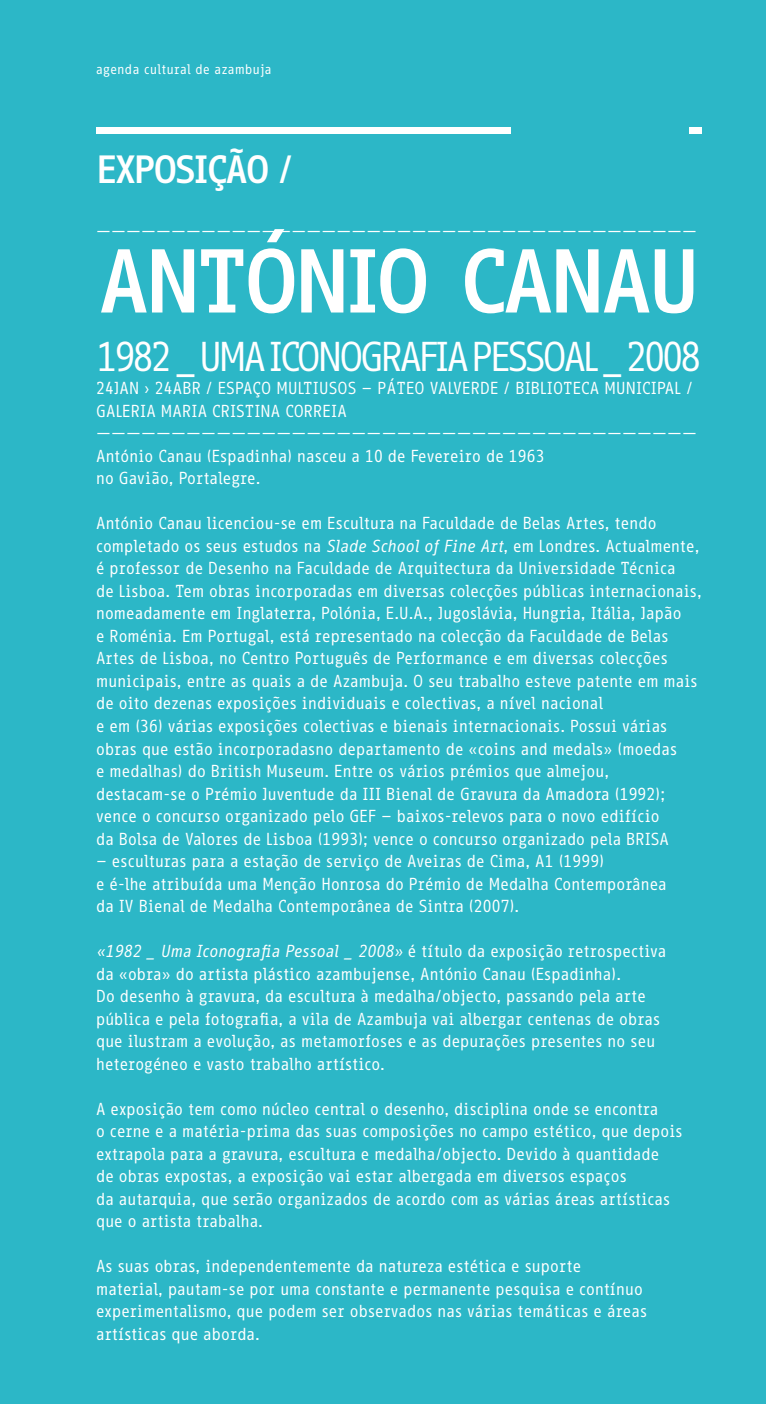
<style>
.page{position:relative;width:766px;height:1404px;background:#fff}
.page>*{position:absolute;margin:0;border:0;box-sizing:border-box;transform-origin:0 0}
.t1{font:700 87.75px "Info Office";letter-spacing:-.1em;color:#fff}
.t2{font:40.5px "Info Office";letter-spacing:-.115em;color:#fff}
.t3{font:700 38.25px "Info Office";letter-spacing:-.105em;color:#fff}
.t4{font:16.88px/22.5px "Info Office";letter-spacing:-.03em;color:#fff}
.t5{font:13.5px "Info Office";letter-spacing:-.01em;color:#fff}
.s1{font-style:italic}
</style>
<div class="page">
<div style="left:0;top:0;width:765px;height:1403px;background:#2cb7c7"></div>
<div style="left:96px;top:128px;width:414px;height:6px;background:#fff"></div>
<div style="left:689px;top:128px;width:13px;height:6px;background:#fff"></div>
<p class="t5" style="left:96px;top:62px;width:178px">agenda cultural de azambuja</p>
<h3 class="t3" style="left:96px;top:147px;width:200px">EXPOSIÇÃO /</h3>
<h1 class="t1" style="left:96px;top:229px;width:607px">ANTÓNIO CANAU</h1>
<h2 class="t2" style="left:96px;top:333px;width:607px">1982 _ UMA ICONOGRAFIA PESSOAL _ 2008</h2>
<p class="t4" style="left:96px;top:219px;width:603px">————————————————————————————————————————</p>
<p class="t4" style="left:96px;top:377px;width:603px">24JAN › 24ABR / ESPAÇO MULTIUSOS – PÁTEO VALVERDE / BIBLIOTECA MUNICIPAL / GALERIA MARIA CRISTINA CORREIA ———————————————————————————————————————— António Canau (Espadinha) nasceu a 10 de Fevereiro de 1963<br>no Gavião, Portalegre.</p>
<p class="t4" style="left:96px;top:512px;width:607px">António Canau licenciou-se em Escultura na Faculdade de Belas Artes, tendo completado os seus estudos na <span class="s1">Slade School of Fine Art</span>, em Londres. Actualmente, é professor de Desenho na Faculdade de Arquitectura da Universidade Técnica<br>de Lisboa. Tem obras incorporadas em diversas colecções públicas internacionais, nomeadamente em Inglaterra, Polónia, E.U.A., Jugoslávia, Hungria, Itália, Japão<br>e Roménia. Em Portugal, está representado na colecção da Faculdade de Belas Artes de Lisboa, no Centro Português de Performance e em diversas colecções municipais, entre as quais a de Azambuja. O seu trabalho esteve patente em mais de oito dezenas exposições individuais e colectivas, a nível nacional<br>e em (36) várias exposições colectivas e bienais internacionais. Possui várias obras que estão incorporadasno departamento de «coins and medals» (moedas<br>e medalhas) do British Museum. Entre os vários prémios que almejou, destacam-se o Prémio Juventude da III Bienal de Gravura da Amadora (1992); vence o concurso organizado pelo GEF – baixos-relevos para o novo edifício<br>da Bolsa de Valores de Lisboa (1993); vence o concurso organizado pela BRISA</p>
<p class="t4" style="left:96px;top:849px;width:572px">– esculturas para a estação de serviço de Aveiras de Cima, A1 (1999)<br>e é-lhe atribuída uma Menção Honrosa do Prémio de Medalha Contemporânea da IV Bienal de Medalha Contemporânea de Sintra (2007).</p>
<p class="t4" style="left:96px;top:939px;width:572px"><span class="s1">«1982 _ Uma Iconografia Pessoal _ 2008»</span> é título da exposição retrospectiva da «obra» do artista plástico azambujense, António Canau (Espadinha).<br>Do desenho à gravura, da escultura à medalha/objecto, passando pela arte pública e pela fotografia, a vila de Azambuja vai albergar centenas de obras que ilustram a evolução, as metamorfoses e as depurações presentes no seu heterogéneo e vasto trabalho artístico.</p>
<p class="t4" style="left:96px;top:1097px;width:588px">A exposição tem como núcleo central o desenho, disciplina onde se encontra<br>o cerne e a matéria-prima das suas composições no campo estético, que depois extrapola para a gravura, escultura e medalha/objecto. Devido à quantidade<br>de obras expostas, a exposição vai estar albergada em diversos espaços<br>da autarquia, que serão organizados de acordo com as várias áreas artísticas que o artista trabalha.</p>
<p class="t4" style="left:96px;top:1254px;width:553px">As suas obras, independentemente da natureza estética e suporte material, pautam-se por uma constante e permanente pesquisa e contínuo experimentalismo, que podem ser observados nas várias temáticas e áreas artísticas que aborda.</p>
</div>
